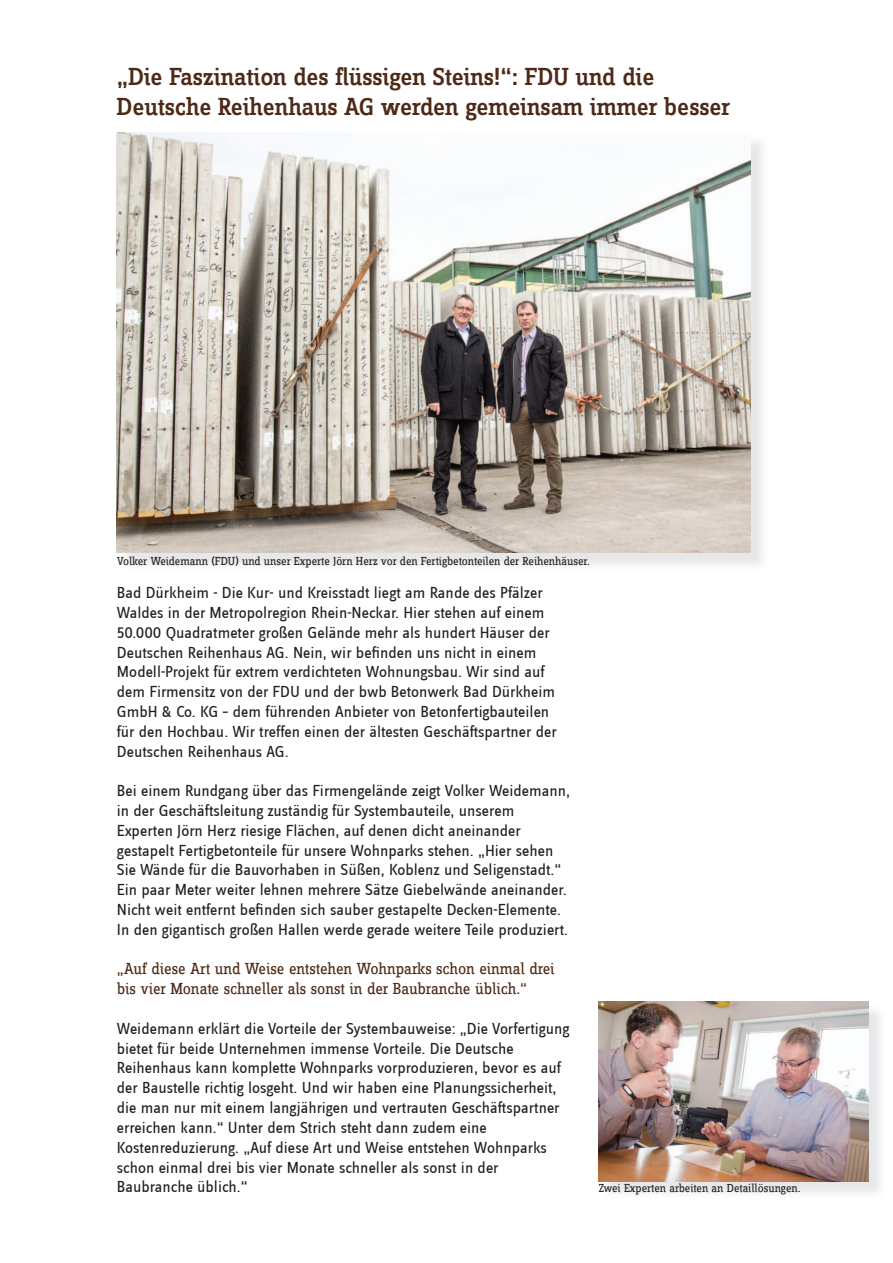
<style>
.page{position:relative;width:893px;height:1263px;background:#fff}
.page>*{position:absolute;margin:0;border:0;box-sizing:border-box;transform-origin:0 0}
.t1{font:500 25.5px/30.6px "Zine Slab Dis";letter-spacing:-.005em;color:#4d2a17}
.t2{font:16.5px/19.8px "Zine Sans Dis";color:#231f20}
.t3{font:16.5px/19.8px "Zine Slab Dis";letter-spacing:-.01em;color:#4d2a17}
.t4{font:12px "Zine Slab Dis";letter-spacing:-.01em;color:#231f20}
</style>
<div class="page">
<img style="left:126px;top:142px;width:636px;height:423px">
<img style="left:117px;top:133px;width:633px;height:420px">
<img style="left:601px;top:1004px;width:279px;height:189px">
<img style="left:598px;top:1001px;width:270px;height:180px">
<h1 class="t1" style="left:117px;top:62px;width:615px">„Die Faszination des flüssigen Steins!“: FDU und die<br>Deutsche Reihenhaus AG werden gemeinsam immer besser</h1>
<p class="t4" style="left:117px;top:555px;width:475px">Volker Weidemann (FDU) und unser Experte Jörn Herz vor den Fertigbetonteilen der Reihenhäuser.</p>
<p class="t2" style="left:117px;top:584px;width:441px">Bad Dürkheim - Die Kur- und Kreisstadt liegt am Rande des Pfälzer Waldes in der Metropolregion Rhein-Neckar. Hier stehen auf einem 50.000 Quadratmeter großen Gelände mehr als hundert Häuser der Deutschen Reihenhaus AG. Nein, wir befinden uns nicht in einem Modell-Projekt für extrem verdichteten Wohnungsbau. Wir sind auf dem Firmensitz von der FDU und der bwb Betonwerk Bad Dürkheim GmbH &amp; Co. KG – dem führenden Anbieter von Betonfertigbauteilen für den Hochbau. Wir treffen einen der ältesten Geschäftspartner der Deutschen Reihenhaus AG.</p>
<p class="t2" style="left:117px;top:782px;width:455px">Bei einem Rundgang über das Firmengelände zeigt Volker Weidemann, in der Geschäftsleitung zuständig für Systembauteile, unserem Experten Jörn Herz riesige Flächen, auf denen dicht aneinander gestapelt Fertigbetonteile für unsere Wohnparks stehen. „Hier sehen Sie Wände für die Bauvorhaben in Süßen, Koblenz und Seligenstadt.“ Ein paar Meter weiter lehnen mehrere Sätze Giebelwände aneinander.<br>Nicht weit entfernt befinden sich sauber gestapelte Decken-Elemente.<br>In den gigantisch großen Hallen werde gerade weitere Teile produziert.</p>
<p class="t3" style="left:117px;top:960px;width:439px">„Auf diese Art und Weise entstehen Wohnparks schon einmal drei bis vier Monate schneller als sonst in der Baubranche üblich.“</p>
<p class="t2" style="left:117px;top:1019px;width:454px">Weidemann erklärt die Vorteile der Systembauweise: „Die Vorfertigung bietet für beide Unternehmen immense Vorteile. Die Deutsche Reihenhaus kann komplette Wohnparks vorproduzieren, bevor es auf der Baustelle richtig losgeht. Und wir haben eine Planungssicherheit, die man nur mit einem langjährigen und vertrauten Geschäftspartner erreichen kann.“ Unter dem Strich steht dann zudem eine Kostenreduzierung. „Auf diese Art und Weise entstehen Wohnparks schon einmal drei bis vier Monate schneller als sonst in der Baubranche üblich.“</p>
<p class="t4" style="left:598px;top:1183px;width:204px">Zwei Experten arbeiten an Detaillösungen.</p>
</div>
